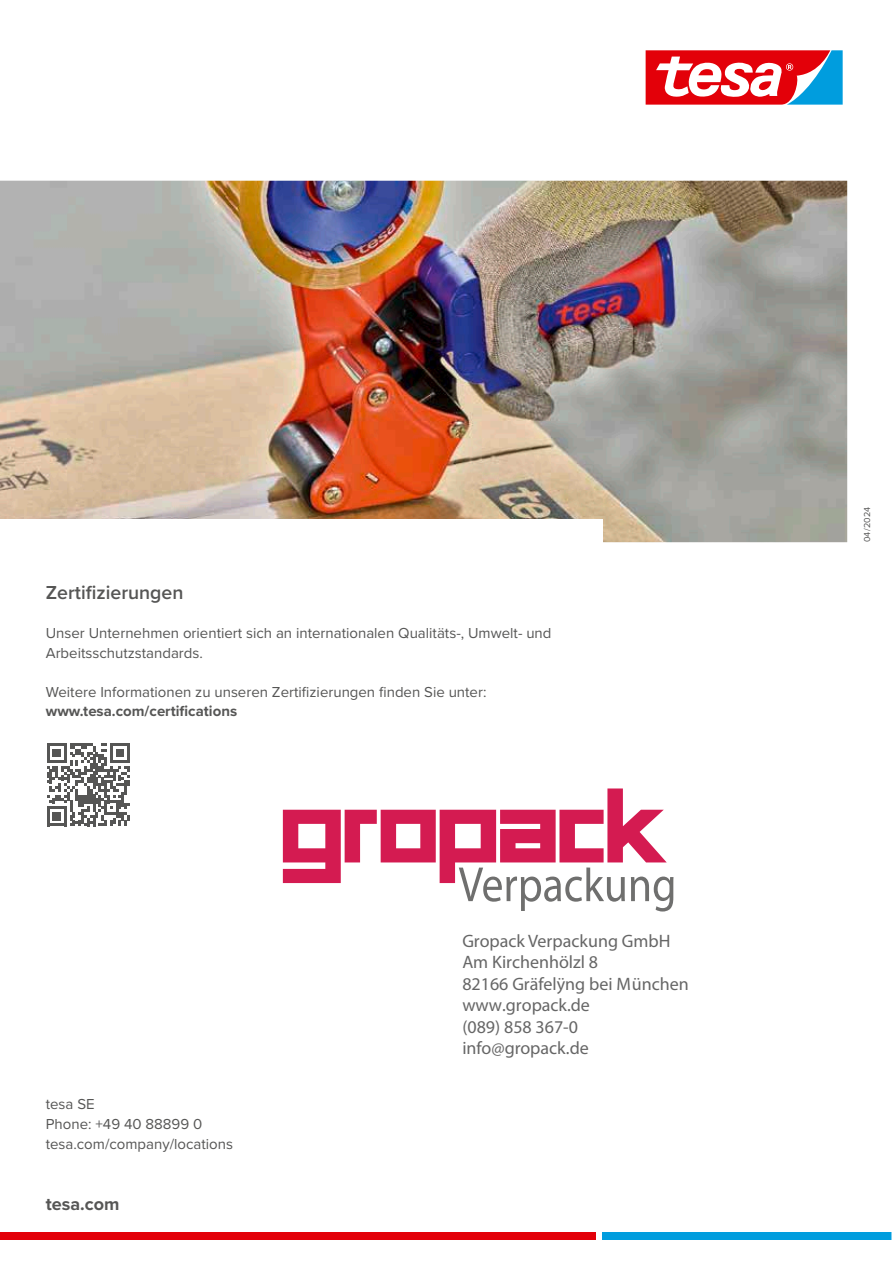
<style>
.page{position:relative;width:893px;height:1263px;background:#fff}
.page>*{position:absolute;margin:0;border:0;box-sizing:border-box;transform-origin:0 0}
.t1{font:600 19.5px "Proxima Nova";color:#565655}
.t2{font:18px/21.5px "Myriad Pro";color:#666}
.t3{font:700 18px "Proxima Nova";color:#565655}
.t4{font:15px/19.5px "Proxima Nova";color:#565655}
.t5{font:700 15px "Proxima Nova";color:#565655}
.t6{font:9px "Proxima Nova";letter-spacing:.005em;color:#565655}
</style>
<div class="page">
<img style="left:0;top:181px;width:847px;height:361px">
<div style="left:0;top:519px;width:603px;height:23px;background:#fff"></div>
<svg style="left:47px;top:743px;width:83px;height:83px"></svg>
<svg style="left:645px;top:50px;width:198px;height:55px"></svg>
<div style="left:0;top:1232px;width:595px;height:8px;background:#e30009"></div>
<div style="left:603px;top:1232px;width:290px;height:8px;background:#009dde"></div>
<svg style="left:891px;top:1232px;width:2px;height:8px"></svg>
<svg style="left:283px;top:788px;width:390px;height:123px"></svg>
<h1 class="t1" style="left:46px;top:578px;width:139px">Zertifizierungen</h1>
<p class="t4" style="left:46px;top:623px;width:507px">Unser Unternehmen orientiert sich an internationalen Qualitäts-, Umwelt- und<br>Arbeitsschutzstandards.</p>
<p class="t4" style="left:46px;top:681px;width:442px">Weitere Informationen zu unseren Zertifizierungen finden Sie unter:</p>
<p class="t5" style="left:46px;top:700px;width:193px">www.tesa.com/certifications</p>
<p class="t4" style="left:46px;top:1094px;width:189px">tesa SE<br>Phone: +49 40 88899 0 tesa.com/company/locations</p>
<p class="t3" style="left:46px;top:1190px;width:75px">tesa.com</p>
<p class="t2" style="left:462px;top:930px;width:228px">Gropack Verpackung GmbH<br>Am Kirchenhölzl 8<br>82166 Gräfelÿng bei München www.gropack.de<br>(089) 858 367-0 info@gropack.de</p>
<p class="t6" style="left:860px;top:542px;width:37px;rotate:-90deg">04/2024</p>
</div>
